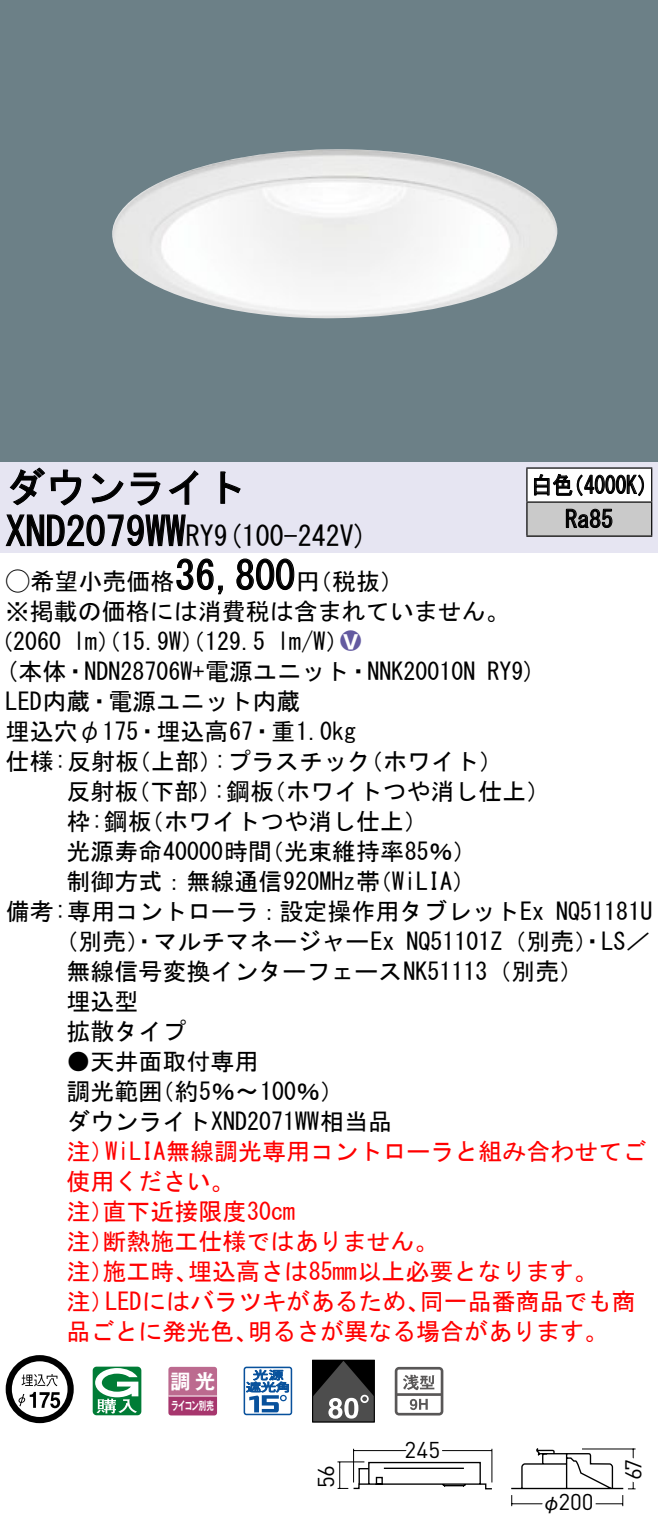
<style>
.page{position:relative;width:658px;height:1532px;background:#fff}
.page>*{position:absolute;margin:0;border:0;box-sizing:border-box;transform-origin:0 0}
.t1{font:40px "MS Gothic";color:#000}
.t2{font:28px "MS Gothic";color:#000}
.t3{font:24px/30px "MS Gothic";color:#000}
.t4{font:24px/30px "MS Gothic";color:#f00}
.t5{font:24px/34px "MS Gothic";color:#000;scale:.88 1}
.t6{font:24px "Ford Classification 1";color:#635aa0}
.t7{font:22.8px "DINOT";letter-spacing:-.005em;color:#000}
.t8{font:20px "Gothic MB101 Pro De Bold 90 pv RKSJ H";color:#fff}
.t9{font:20px "Gothic BBB Pro Medium 90 pv RKSJ H";color:#000}
.t10{font:11.6px "Gothic MB101 Pro De Bold 90 pv RKSJ H";letter-spacing:-.05em;color:#fff;scale:.65 1}
.s1{font-size:28px}
.s2{font-family:"Ford Classification 1"}
.s3{color:#fff}
</style>
<div class="page">
<div style="left:0;top:0;width:658px;height:462px;background:#6c8087"></div>
<img style="left:112px;top:149px;width:445px;height:170px">
<div style="left:0;top:462px;width:658px;height:90px;background:#e6e5f2"></div>
<svg style="left:9px;top:467px;width:73px;height:39px"></svg>
<svg style="left:91px;top:473px;width:33px;height:30px"></svg>
<svg style="left:130px;top:472px;width:30px;height:34px"></svg>
<svg style="left:168px;top:470px;width:30px;height:35px"></svg>
<svg style="left:220px;top:471px;width:21px;height:33px"></svg>
<svg style="left:5px;top:514px;width:181px;height:33px"></svg>
<svg style="left:176px;top:558px;width:47px;height:37px"></svg>
<svg style="left:236px;top:558px;width:59px;height:32px"></svg>
<svg style="left:6px;top:1355px;width:68px;height:68px"></svg>
<svg style="left:93px;top:1366px;width:48px;height:49px"></svg>
<svg style="left:168px;top:1366px;width:49px;height:49px;background:#b65c86"></svg>
<hr style="left:168px;top:1395px;width:49px;height:1px;background:#fff">
<svg style="left:243px;top:1366px;width:49px;height:49px"></svg>
<div style="left:312px;top:1359px;width:62px;height:63px;border:1px solid #000"></div>
<svg style="left:312px;top:1360px;width:62px;height:61px;background:#464646"></svg>
<svg style="left:395px;top:1366px;width:48px;height:49px"></svg>
<div style="left:527px;top:468px;width:124px;height:34px;background:#fff"></div>
<div style="left:527px;top:502px;width:124px;height:34px;background:#cacaca"></div>
<hr style="left:526px;top:467px;width:126px;height:2px;background:#000">
<hr style="left:526px;top:468px;width:1px;height:33px;background:#000">
<hr style="left:651px;top:468px;width:1px;height:33px;background:#000">
<hr style="left:526px;top:501px;width:126px;height:2px;background:#000">
<hr style="left:526px;top:502px;width:1px;height:33px;background:#000">
<hr style="left:651px;top:502px;width:1px;height:33px;background:#000">
<hr style="left:526px;top:535px;width:126px;height:2px;background:#000">
<svg style="left:534px;top:474px;width:110px;height:23px"></svg>
<svg style="left:565px;top:508px;width:47px;height:20px"></svg>
<svg style="left:511px;top:1448px;width:125px;height:59px"></svg>
<svg style="left:337px;top:1448px;width:156px;height:42px"></svg>
<h1 class="t1" style="left:6px;top:467px;width:242px">ダウンライト</h1>
<p class="t2" style="left:214px;top:522px;width:155px">(9 100-242 (V</p>
<h1 class="t1" style="left:6px;top:511px;width:210px">XND2079WW<span class="s1">RY</span></h1>
<h1 class="t1" style="left:175px;top:555px;width:121px">36,800</h1>
<p class="t3" style="left:6px;top:566px;width:505px"><span class="s2">A</span>希望小売価格<br>※掲載の価格には消費税は含まれていません。</p>
<p class="t6" style="left:340px;top:629px;width:22px">2<span class="s3">8</span></p>
<p class="t3" style="left:296px;top:566px;width:109px">（円税抜(</p>
<p class="t3" style="left:277px;top:626px;width:73px">l m (W/</p>
<p class="t3" style="left:-11px;top:626px;width:74px">（2060</p>
<p class="t3" style="left:73px;top:626px;width:193px">lm）（15.9 ）（W 129.5</p>
<p class="t5" style="left:565px;top:468px;width:56px;text-indent:-34px">白色<br>Ra85</p>
<p class="t5" style="left:563px;top:468px;width:110px">（4000 (K</p>
<p class="t3" style="left:6px;top:656px;width:471px">(本体・NDN28706 +W 電源ユニット・NNK20010N</p>
<p class="t3" style="left:6px;top:686px;width:296px">LED内蔵・電源ユニット内蔵</p>
<p class="t3" style="left:6px;top:716px;width:352px">埋込穴φ175・埋込高67・重1.0kg</p>
<p class="t3" style="left:359px;top:746px;width:145px">（ホワイト(</p>
<p class="t3" style="left:487px;top:656px;width:50px">RY (9</p>
<p class="t3" style="left:214px;top:746px;width:158px">:プラスチック</p>
<p class="t3" style="left:6px;top:746px;width:135px">仕様:反射板</p>
<p class="t3" style="left:127px;top:746px;width:97px">（上部）</p>
<p class="t3" style="left:66px;top:776px;width:73px">反射板</p>
<p class="t3" style="left:126px;top:776px;width:97px">（下部）</p>
<p class="t3" style="left:213px;top:776px;width:62px">:鋼板</p>
<p class="t3" style="left:262px;top:776px;width:289px">（ホワイトつや消し仕上(</p>
<p class="t3" style="left:66px;top:806px;width:87px">枠:鋼板</p>
<p class="t3" style="left:140px;top:806px;width:289px">（ホワイトつや消し仕上(</p>
<p class="t3" style="left:66px;top:836px;width:207px">光源寿命40000時間</p>
<p class="t3" style="left:260px;top:836px;width:218px">（光束維持率85％(</p>
<p class="t3" style="left:66px;top:866px;width:315px">制御方式：無線通信920MHz帯</p>
<p class="t3" style="left:368px;top:866px;width:109px">（WiLIA(</p>
<p class="t3" style="left:406px;top:896px;width:245px;text-indent:-401px">備考:専用コントローラ：設定操作用タブレットEx<br>NQ51101 （Z 別売）・LS／</p>
<p class="t3" style="left:556px;top:896px;width:97px">NQ51181U</p>
<p class="t3" style="left:66px;top:926px;width:518px;text-indent:-12px">（別売）・マルチマネージャーEx<br>無線信号変換インターフェースNK51113（別売(埋込型<br>拡散タイプ</p>
<p class="t3" style="left:150px;top:1046px;width:195px;text-indent:-84px">●天井面取付専用<br>（約5％〜100％(</p>
<p class="t3" style="left:66px;top:1076px;width:327px">調光範囲<br>ダウンライトXND2071WW相当品</p>
<p class="t4" style="left:105px;top:1136px;width:542px">WiLIA無線調光専用コントローラと組み合わせてご</p>
<p class="t4" style="left:66px;top:1136px;width:49px">注）</p>
<p class="t4" style="left:66px;top:1166px;width:169px">使用ください。</p>
<p class="t4" style="left:102px;top:1196px;width:194px">直下近接限度30cm</p>
<p class="t4" style="left:102px;top:1196px;width:337px;text-indent:-36px">注）<br>断熱施工仕様ではありません。</p>
<p class="t4" style="left:66px;top:1226px;width:49px">注）</p>
<p class="t4" style="left:188px;top:1256px;width:411px">埋込高さは85mm以上必要となります。</p>
<p class="t4" style="left:102px;top:1256px;width:97px">施工時、</p>
<p class="t4" style="left:66px;top:1256px;width:49px">注）</p>
<p class="t4" style="left:66px;top:1286px;width:49px">注）</p>
<p class="t4" style="left:105px;top:1286px;width:326px">LEDにはバラツキがあるため、</p>
<p class="t4" style="left:420px;top:1286px;width:217px">同一品番商品でも商</p>
<p class="t4" style="left:66px;top:1316px;width:193px">品ごとに発光色、</p>
<p class="t4" style="left:248px;top:1316px;width:362px">明るさが異なる場合があります。</p>
<p class="t8" style="left:171px;top:1364px;width:46px">調光</p>
<p class="t10" style="left:171px;top:1395px;width:67px">ライコン別売</p>
<p class="t7" style="left:310px;top:1487px;width:24px;rotate:-90deg">56</p>
<p class="t7" style="left:404px;top:1433px;width:37px">245</p>
<p class="t7" style="left:558px;top:1486px;width:37px">200</p>
<p class="t9" style="left:541px;top:1486px;width:21px">φ</p>
<p class="t7" style="left:617px;top:1480px;width:23px;rotate:-90deg">67</p>
</div>
